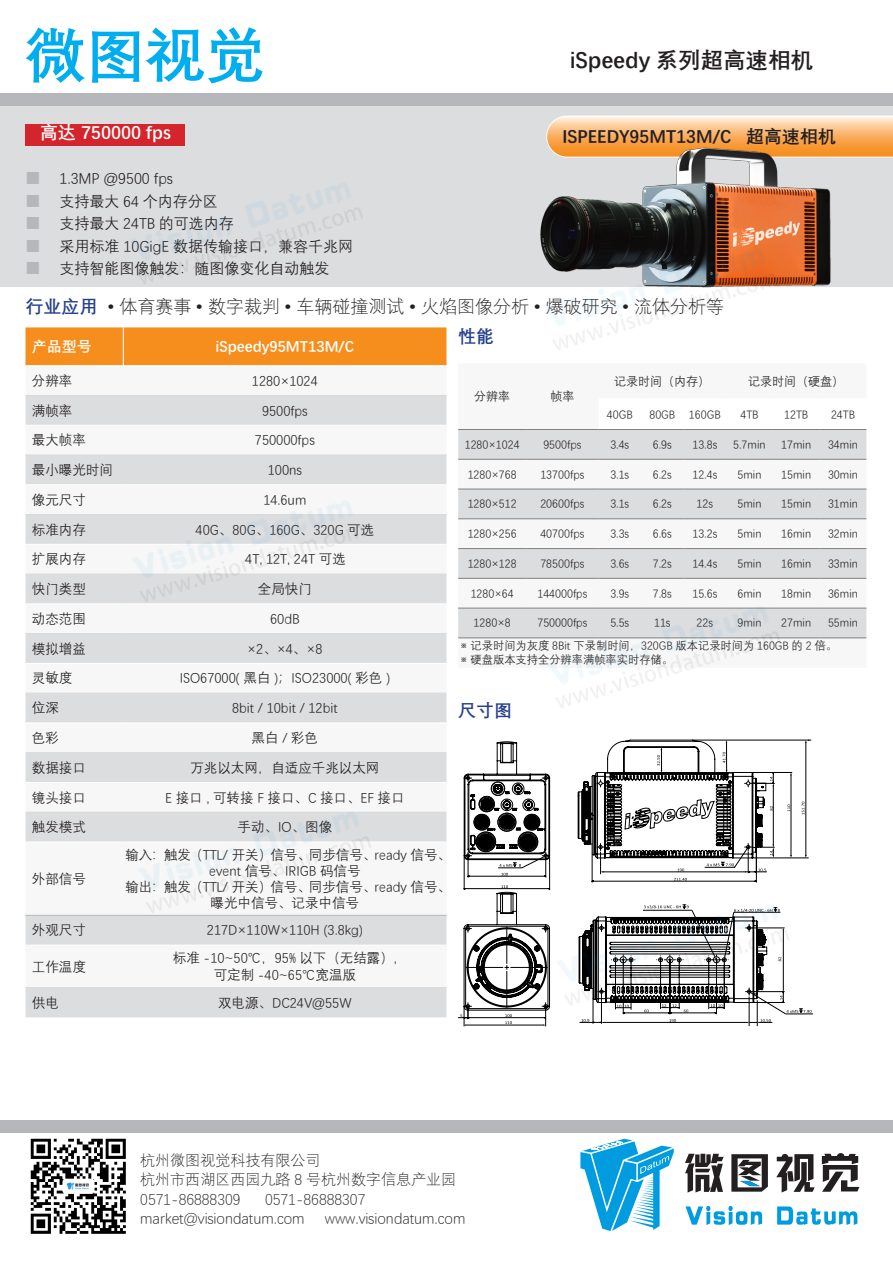
<style>
.page{position:relative;width:893px;height:1263px;background:#fff}
.page>*{position:absolute;margin:0;border:0;box-sizing:border-box;transform-origin:0 0}
.t1{font:700 60px "Deng Xian";color:#00aeef}
.t2{font:700 22.5px "Deng Xian";color:#231f20}
.t3{font:300 18px "Deng Xian";color:#231f20}
.t4{font:700 18px "Deng Xian";color:#231f20}
.t5{font:700 18px "Deng Xian";color:#fff}
.t6{font:700 18px "Deng Xian";color:#253f8e}
.t7{font:300 15px/19.5px "Deng Xian";color:#231f20}
.t8{font:15px "Deng Xian";color:#231f20}
.t9{font:700 15px "Deng Xian";color:#fff}
.t10{font:15px "Deng Xian";color:#b6b7bb}
.t11{font:13.5px/16.2px "Deng Xian";color:#231f20;text-align:center}
.t12{font:12px "Deng Xian";color:#231f20}
.t13{font:11.25px "Deng Xian";color:#231f20}
.s1{font-weight:700;color:#253f8e}
</style>
<div class="page">
<img style="left:0;top:93px;width:893px;height:1141px">
<p class="t1" style="left:26px;top:15px;width:242px">微图视觉</p>
<p class="t5" style="left:40px;top:121px;width:132px">高达 750000 fps</p>
<p class="t10" style="left:26px;top:169px;width:16px">■</p>
<p class="t10" style="left:26px;top:191px;width:16px">■</p>
<p class="t10" style="left:26px;top:214px;width:16px">■</p>
<p class="t10" style="left:26px;top:236px;width:16px">■</p>
<p class="t10" style="left:26px;top:259px;width:16px">■</p>
<p class="t8" style="left:60px;top:169px;width:115px">1.3MP @9500 fps</p>
<p class="t8" style="left:60px;top:191px;width:160px">支持最大 64 个内存分区</p>
<p class="t8" style="left:60px;top:214px;width:176px">支持最大 24TB 的可选内存</p>
<p class="t8" style="left:60px;top:236px;width:295px">采用标准 10GigE 数据传输接口，兼容千兆网</p>
<p class="t8" style="left:60px;top:259px;width:271px">支持智能图像触发：随图像变化自动触发</p>
<p class="t2" style="left:570px;top:44px;width:245px">iSpeedy 系列超高速相机</p>
<p class="t4" style="left:562px;top:124px;width:276px">ISPEEDY95MT13M/C 超高速相机</p>
<p class="t3" style="left:26px;top:295px;width:700px"><span class="s1">行业应用</span> • 体育赛事 • 数字裁判 • 车辆碰撞测试 • 火焰图像分析 • 爆破研究 • 流体分析等</p>
<p class="t9" style="left:32px;top:336px;width:61px">产品型号</p>
<p class="t9" style="left:216px;top:336px;width:140px">iSpeedy95MT13M/C</p>
<p class="t11" style="left:32px;top:372px;width:42px">分辨率</p>
<p class="t11" style="left:252px;top:372px;width:67px">1280×1024</p>
<p class="t11" style="left:32px;top:402px;width:42px">满帧率</p>
<p class="t11" style="left:262px;top:402px;width:47px">9500fps</p>
<p class="t11" style="left:32px;top:431px;width:55px">最大帧率</p>
<p class="t11" style="left:255px;top:431px;width:61px">750000fps</p>
<p class="t11" style="left:32px;top:461px;width:82px">最小曝光时间</p>
<p class="t11" style="left:268px;top:461px;width:36px">100ns</p>
<p class="t11" style="left:32px;top:491px;width:55px">像元尺寸</p>
<p class="t11" style="left:263px;top:491px;width:45px">14.6um</p>
<p class="t11" style="left:32px;top:521px;width:55px">标准内存</p>
<p class="t11" style="left:196px;top:521px;width:180px">40G、80G、160G、320G 可选</p>
<p class="t11" style="left:32px;top:550px;width:55px">扩展内存</p>
<p class="t11" style="left:245px;top:550px;width:102px">4T, 12T, 24T 可选</p>
<p class="t11" style="left:32px;top:580px;width:55px">快门类型</p>
<p class="t11" style="left:258px;top:580px;width:55px">全局快门</p>
<p class="t11" style="left:32px;top:610px;width:55px">动态范围</p>
<p class="t11" style="left:270px;top:610px;width:31px">60dB</p>
<p class="t11" style="left:32px;top:640px;width:55px">模拟增益</p>
<p class="t11" style="left:247px;top:640px;width:77px">×2、×4、×8</p>
<p class="t11" style="left:32px;top:670px;width:42px">灵敏度</p>
<p class="t11" style="left:180px;top:670px;width:212px">ISO67000( 黑白 )；ISO23000( 彩色 )</p>
<p class="t11" style="left:32px;top:699px;width:28px">位深</p>
<p class="t11" style="left:232px;top:699px;width:107px">8bit / 10bit / 12bit</p>
<p class="t11" style="left:32px;top:729px;width:28px">色彩</p>
<p class="t11" style="left:252px;top:729px;width:68px">黑白 / 彩色</p>
<p class="t11" style="left:32px;top:759px;width:55px">数据接口</p>
<p class="t11" style="left:190px;top:759px;width:190px">万兆以太网，自适应千兆以太网</p>
<p class="t11" style="left:32px;top:789px;width:55px">镜头接口</p>
<p class="t11" style="left:165px;top:789px;width:241px">E 接口 , 可转接 F 接口、C 接口、EF 接口</p>
<p class="t11" style="left:32px;top:818px;width:55px">触发模式</p>
<p class="t11" style="left:238px;top:818px;width:96px">手动、IO、图像</p>
<p class="t11" style="left:32px;top:870px;width:55px">外部信号</p>
<p class="t11" style="left:125px;top:846px;width:327px">输入：触发（TTL/ 开关）信号、同步信号、ready 信号、event 信号、IRIGB 码信号</p>
<p class="t11" style="left:125px;top:878px;width:327px">输出：触发（TTL/ 开关）信号、同步信号、ready 信号、曝光中信号、记录中信号</p>
<p class="t11" style="left:32px;top:921px;width:55px">外观尺寸</p>
<p class="t11" style="left:207px;top:921px;width:157px">217D×110W×110H (3.8kg)</p>
<p class="t11" style="left:32px;top:958px;width:55px">工作温度</p>
<p class="t11" style="left:173px;top:949px;width:226px">标准 -10~50℃，95% 以下（无结露）,</p>
<p class="t11" style="left:214px;top:966px;width:144px">可定制 -40~65℃宽温版</p>
<p class="t11" style="left:32px;top:994px;width:28px">供电</p>
<p class="t11" style="left:218px;top:994px;width:135px">双电源、DC24V@55W</p>
<p class="t6" style="left:458px;top:324px;width:37px">性能</p>
<p class="t12" style="left:474px;top:389px;width:37px">分辨率</p>
<p class="t12" style="left:550px;top:389px;width:25px">帧率</p>
<p class="t12" style="left:614px;top:374px;width:97px">记录时间（内存）</p>
<p class="t12" style="left:748px;top:374px;width:97px">记录时间（硬盘）</p>
<p class="t13" style="left:607px;top:407px;width:27px">40GB</p>
<p class="t13" style="left:649px;top:407px;width:27px">80GB</p>
<p class="t13" style="left:689px;top:407px;width:33px">160GB</p>
<p class="t13" style="left:740px;top:407px;width:20px">4TB</p>
<p class="t13" style="left:784px;top:407px;width:25px">12TB</p>
<p class="t13" style="left:831px;top:407px;width:25px">24TB</p>
<p class="t13" style="left:465px;top:437px;width:56px">1280×1024</p>
<p class="t13" style="left:543px;top:437px;width:40px">9500fps</p>
<p class="t13" style="left:610px;top:437px;width:20px">3.4s</p>
<p class="t13" style="left:653px;top:437px;width:20px">6.9s</p>
<p class="t13" style="left:692px;top:437px;width:26px">13.8s</p>
<p class="t13" style="left:733px;top:437px;width:34px">5.7min</p>
<p class="t13" style="left:781px;top:437px;width:32px">17min</p>
<p class="t13" style="left:828px;top:437px;width:32px">34min</p>
<p class="t13" style="left:468px;top:467px;width:51px">1280×768</p>
<p class="t13" style="left:540px;top:467px;width:45px">13700fps</p>
<p class="t13" style="left:610px;top:467px;width:20px">3.1s</p>
<p class="t13" style="left:653px;top:467px;width:20px">6.2s</p>
<p class="t13" style="left:692px;top:467px;width:26px">12.4s</p>
<p class="t13" style="left:737px;top:467px;width:26px">5min</p>
<p class="t13" style="left:781px;top:467px;width:32px">15min</p>
<p class="t13" style="left:828px;top:467px;width:32px">30min</p>
<p class="t13" style="left:468px;top:497px;width:51px">1280×512</p>
<p class="t13" style="left:540px;top:497px;width:45px">20600fps</p>
<p class="t13" style="left:610px;top:497px;width:20px">3.1s</p>
<p class="t13" style="left:653px;top:497px;width:20px">6.2s</p>
<p class="t13" style="left:697px;top:497px;width:18px">12s</p>
<p class="t13" style="left:737px;top:497px;width:26px">5min</p>
<p class="t13" style="left:781px;top:497px;width:32px">15min</p>
<p class="t13" style="left:828px;top:497px;width:32px">31min</p>
<p class="t13" style="left:468px;top:526px;width:51px">1280×256</p>
<p class="t13" style="left:540px;top:526px;width:45px">40700fps</p>
<p class="t13" style="left:610px;top:526px;width:20px">3.3s</p>
<p class="t13" style="left:653px;top:526px;width:20px">6.6s</p>
<p class="t13" style="left:692px;top:526px;width:26px">13.2s</p>
<p class="t13" style="left:737px;top:526px;width:26px">5min</p>
<p class="t13" style="left:781px;top:526px;width:32px">16min</p>
<p class="t13" style="left:828px;top:526px;width:32px">32min</p>
<p class="t13" style="left:468px;top:556px;width:51px">1280×128</p>
<p class="t13" style="left:540px;top:556px;width:45px">78500fps</p>
<p class="t13" style="left:610px;top:556px;width:20px">3.6s</p>
<p class="t13" style="left:653px;top:556px;width:20px">7.2s</p>
<p class="t13" style="left:692px;top:556px;width:26px">14.4s</p>
<p class="t13" style="left:737px;top:556px;width:26px">5min</p>
<p class="t13" style="left:781px;top:556px;width:32px">16min</p>
<p class="t13" style="left:828px;top:556px;width:32px">33min</p>
<p class="t13" style="left:471px;top:586px;width:45px">1280×64</p>
<p class="t13" style="left:537px;top:586px;width:51px">144000fps</p>
<p class="t13" style="left:610px;top:586px;width:20px">3.9s</p>
<p class="t13" style="left:653px;top:586px;width:20px">7.8s</p>
<p class="t13" style="left:692px;top:586px;width:26px">15.6s</p>
<p class="t13" style="left:737px;top:586px;width:26px">6min</p>
<p class="t13" style="left:781px;top:586px;width:32px">18min</p>
<p class="t13" style="left:828px;top:586px;width:32px">36min</p>
<p class="t13" style="left:474px;top:616px;width:39px">1280×8</p>
<p class="t13" style="left:537px;top:616px;width:51px">750000fps</p>
<p class="t13" style="left:610px;top:616px;width:20px">5.5s</p>
<p class="t13" style="left:654px;top:616px;width:18px">11s</p>
<p class="t13" style="left:697px;top:616px;width:18px">22s</p>
<p class="t13" style="left:737px;top:616px;width:26px">9min</p>
<p class="t13" style="left:781px;top:616px;width:32px">27min</p>
<p class="t13" style="left:828px;top:616px;width:32px">55min</p>
<p class="t13" style="left:460px;top:639px;width:378px">※ 记录时间为灰度 8Bit 下录制时间，320GB 版本记录时间为 160GB 的 2 倍。</p>
<p class="t13" style="left:460px;top:652px;width:214px">※ 硬盘版本支持全分辨率满帧率实时存储。</p>
<p class="t6" style="left:458px;top:698px;width:55px">尺寸图</p>
<p class="t7" style="left:140px;top:1150px;width:317px">杭州微图视觉科技有限公司<br>杭州市西湖区西园九路 8 号杭州数字信息产业园</p>
<p class="t7" style="left:140px;top:1189px;width:102px">0571-86888309</p>
<p class="t7" style="left:140px;top:1189px;width:227px;text-indent:125px">0571-86888307 market@visiondatum.com</p>
<p class="t7" style="left:325px;top:1208px;width:142px">www.visiondatum.com</p>
</div>
